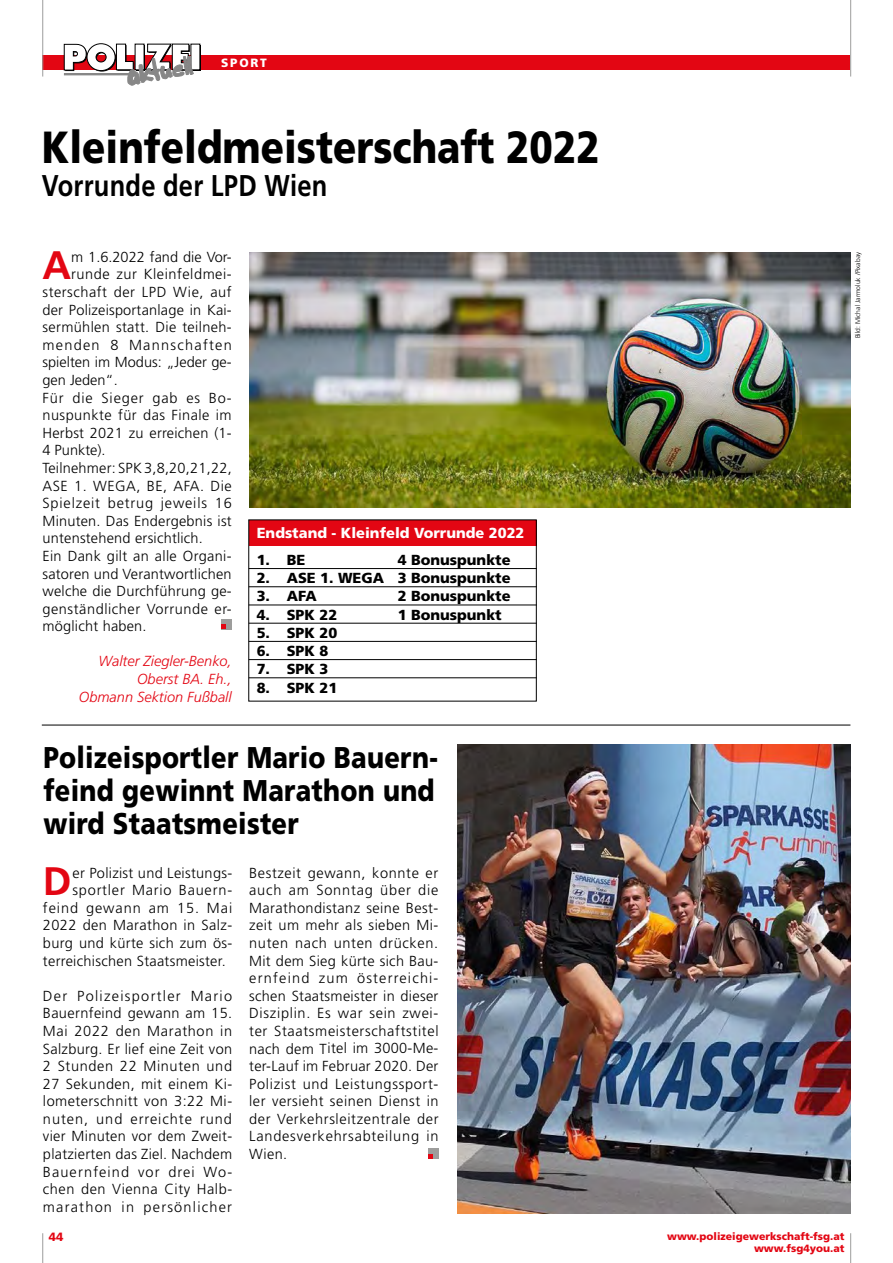
<style>
.page{position:relative;width:893px;height:1263px;background:#fff}
.page>*{position:absolute;margin:0;border:0;box-sizing:border-box;transform-origin:0 0}
.t1{font:900 45px "Frutiger";color:#000;scale:.85 1}
.t2{font:700 39.75px "Frutiger";color:#e30613}
.t3{font:900 30px/33px "Frutiger";letter-spacing:.01em;color:#000;text-align:justify;scale:.85 1}
.t4{font:700 30px "Frutiger";letter-spacing:.01em;color:#000;scale:.85 1}
.t5{font:300 14.55px/17.5px "Frutiger";letter-spacing:.025em;color:#000;text-align:justify}
.t6{font:900 14.55px "Frutiger";color:#000}
.t7{font:300 14.55px "Frutiger";color:#000}
.t8{font:italic 300 14.55px/17.5px "Frutiger";color:#e30613;text-align:right}
.t9{font:300 14.55px "Frutiger";letter-spacing:.055em;color:#000}
.t10{font:900 14.55px "Frutiger";color:#fff}
.t11{font:300 14.55px "Frutiger";letter-spacing:.06em;color:#000}
.t12{font:300 14.55px "Frutiger";letter-spacing:.085em;color:#000}
.t13{font:300 14.55px "Frutiger";letter-spacing:.065em;color:#000}
.t14{font:900 12px "Frutiger";letter-spacing:.15em;color:#fff}
.t15{font:900 12px "Frutiger";color:#e30613}
.t16{font:900 10.5px/12px "Frutiger";color:#e30613;text-align:right}
.t17{font:300 6.75px "Frutiger";color:#000}
</style>
<div class="page">
<div style="left:43px;top:55px;width:807px;height:15px;background:#e30613"></div>
<hr style="left:42px;top:0;width:1px;height:77px;background:#9d9d9c">
<hr style="left:850px;top:0;width:1px;height:77px;background:#9d9d9c">
<hr style="left:42px;top:1233px;width:1px;height:30px;background:#9d9d9c">
<hr style="left:850px;top:1233px;width:1px;height:30px;background:#9d9d9c">
<div style="left:192px;top:45px;width:9px;height:26px;background:#000"></div>
<div style="left:191px;top:44px;width:9px;height:26px;background:#fff"></div>
<svg style="left:64px;top:43px;width:129px;height:42px"></svg>
<img style="left:457px;top:744px;width:394px;height:469px">
<div style="left:428px;top:1148px;width:10px;height:10px;background:#9d9d9c"></div>
<svg style="left:428px;top:1154px;width:5px;height:4px"></svg>
<div style="left:221px;top:619px;width:11px;height:10px;background:#9d9d9c"></div>
<svg style="left:221px;top:624px;width:5px;height:5px"></svg>
<hr style="left:42px;top:725px;width:808px;height:1px;background:#000">
<img style="left:249px;top:252px;width:601px;height:255px">
<div style="left:249px;top:520px;width:288px;height:26px;background:#e30613"></div>
<hr style="left:249px;top:568px;width:288px;height:1px;background:#000">
<hr style="left:249px;top:586px;width:288px;height:1px;background:#000">
<hr style="left:249px;top:605px;width:288px;height:1px;background:#000">
<hr style="left:249px;top:623px;width:288px;height:1px;background:#000">
<hr style="left:249px;top:641px;width:288px;height:1px;background:#000">
<hr style="left:249px;top:659px;width:288px;height:1px;background:#000">
<hr style="left:249px;top:677px;width:288px;height:1px;background:#000">
<p class="t14" style="left:221px;top:56px;width:47px">SPORT</p>
<h1 class="t1" style="left:42px;top:120px;width:658px">Kleinfeldmeisterschaft 2022</h1>
<h3 class="t4" style="left:42px;top:168px;width:338px">Vorrunde der LPD Wien</h3>
<h2 class="t2" style="left:43px;top:242px;width:30px">A</h2>
<p class="t7" style="left:71px;top:249px;width:162px">m 1.6.2022 fand die Vor-</p>
<p class="t5" style="left:71px;top:266px;width:162px">runde zur Kleinfeldmei-</p>
<p class="t5" style="left:43px;top:283px;width:191px">sterschaft der LPD Wie, auf</p>
<p class="t5" style="left:43px;top:301px;width:191px">der Polizeisportanlage in Kai-</p>
<p class="t5" style="left:43px;top:319px;width:191px">sermühlen statt. Die teilneh-</p>
<p class="t12" style="left:43px;top:336px;width:191px">menden 8 Mannschaften</p>
<p class="t7" style="left:43px;top:354px;width:191px">spielten im Modus: „Jeder ge-</p>
<p class="t7" style="left:43px;top:372px;width:77px">gen Jeden“.</p>
<p class="t11" style="left:43px;top:389px;width:191px">Für die Sieger gab es Bo-</p>
<p class="t5" style="left:43px;top:407px;width:191px">nuspunkte für das Finale im</p>
<p class="t5" style="left:43px;top:424px;width:191px">Herbst 2021 zu erreichen (1-</p>
<p class="t5" style="left:43px;top:442px;width:65px">4 Punkte).</p>
<p class="t5" style="left:43px;top:459px;width:191px">Teilnehmer: SPK 3,8,20,21,22,</p>
<p class="t5" style="left:43px;top:477px;width:191px">ASE 1. WEGA, BE, AFA. Die</p>
<p class="t9" style="left:43px;top:495px;width:191px">Spielzeit betrug jeweils 16</p>
<p class="t5" style="left:43px;top:512px;width:191px">Minuten. Das Endergebnis ist</p>
<p class="t5" style="left:43px;top:530px;width:162px">untenstehend ersichtlich.</p>
<p class="t5" style="left:43px;top:547px;width:191px">Ein Dank gilt an alle Organi-</p>
<p class="t5" style="left:43px;top:565px;width:191px">satoren und Verantwortlichen</p>
<p class="t5" style="left:43px;top:582px;width:191px">welche die Durchführung ge-</p>
<p class="t5" style="left:43px;top:600px;width:191px">genständlicher Vorrunde er-</p>
<p class="t5" style="left:43px;top:618px;width:106px">möglicht haben.</p>
<p class="t8" style="left:79px;top:653px;width:154px">Walter Ziegler-Benko,<br>Oberst BA. Eh.,<br>Obmann Sektion Fußball</p>
<p class="t10" style="left:257px;top:524px;width:269px">Endstand - Kleinfeld Vorrunde 2022</p>
<p class="t6" style="left:257px;top:551px;width:50px">1. BE</p>
<p class="t6" style="left:398px;top:551px;width:114px">4 Bonuspunkte</p>
<p class="t6" style="left:257px;top:569px;width:255px">2. ASE 1. WEGA 3 Bonuspunkte</p>
<p class="t6" style="left:257px;top:587px;width:61px">3. AFA</p>
<p class="t6" style="left:398px;top:587px;width:114px">2 Bonuspunkte</p>
<p class="t6" style="left:257px;top:606px;width:82px">4. SPK 22</p>
<p class="t6" style="left:398px;top:606px;width:105px">1 Bonuspunkt</p>
<p class="t6" style="left:257px;top:624px;width:82px">5. SPK 20</p>
<p class="t6" style="left:257px;top:642px;width:73px">6. SPK 8</p>
<p class="t6" style="left:257px;top:660px;width:73px">7. SPK 3</p>
<p class="t6" style="left:257px;top:679px;width:82px">8. SPK 21</p>
<p class="t17" style="left:854px;top:338px;width:88px;rotate:-90deg">Bild: Michal Jarmoluk /Pixabay</p>
<h3 class="t3" style="left:43px;top:741px;width:466px">Polizeisportler Mario Bauern&shy;feind gewinnt Marathon und wird Staatsmeister</h3>
<h2 class="t2" style="left:43px;top:858px;width:30px">D</h2>
<p class="t5" style="left:72px;top:864px;width:161px">er Polizist und Leistungs-</p>
<p class="t9" style="left:72px;top:882px;width:161px">sportler Mario Bauern-</p>
<p class="t13" style="left:43px;top:899px;width:191px">feind gewann am 15. Mai</p>
<p class="t5" style="left:43px;top:917px;width:191px">2022 den Marathon in Salz-</p>
<p class="t5" style="left:43px;top:934px;width:191px">burg und kürte sich zum ös-</p>
<p class="t5" style="left:43px;top:952px;width:184px">terreichischen Staatsmeister.</p>
<p class="t5" style="left:43px;top:987px;width:191px">Der Polizeisportler Mario Bauernfeind gewann am 15.<br>Mai 2022 den Marathon in Salzburg. Er lief eine Zeit von 2 Stunden 22 Minuten und 27 Sekunden, mit einem Ki&shy;lometerschnitt von 3:22 Mi&shy;nuten, und erreichte rund vier Minuten vor dem Zweit&shy;platzierten das Ziel. Nachdem Bauernfeind vor drei Wo&shy;chen den Vienna City Halb&shy;marathon in persönlicher</p>
<p class="t5" style="left:249px;top:864px;width:191px">Bestzeit gewann, konnte er auch am Sonntag über die Marathondistanz seine Best&shy;zeit um mehr als sieben Mi&shy;nuten nach unten drücken.<br>Mit dem Sieg kürte sich Bau&shy;ernfeind zum österreichi&shy;schen Staatsmeister in dieser Disziplin. Es war sein zwei&shy;ter Staatsmeisterschaftstitel nach dem Titel im 3000-Me&shy;ter-Lauf im Februar 2020. Der Polizist und Leistungssport&shy;ler versieht seinen Dienst in der Verkehrsleitzentrale der Landesverkehrsabteilung in Wien.</p>
<p class="t15" style="left:49px;top:1230px;width:16px">44</p>
<p class="t16" style="left:667px;top:1230px;width:179px">www.polizeigewerkschaft-fsg.at www.fsg4you.at</p>
</div>
